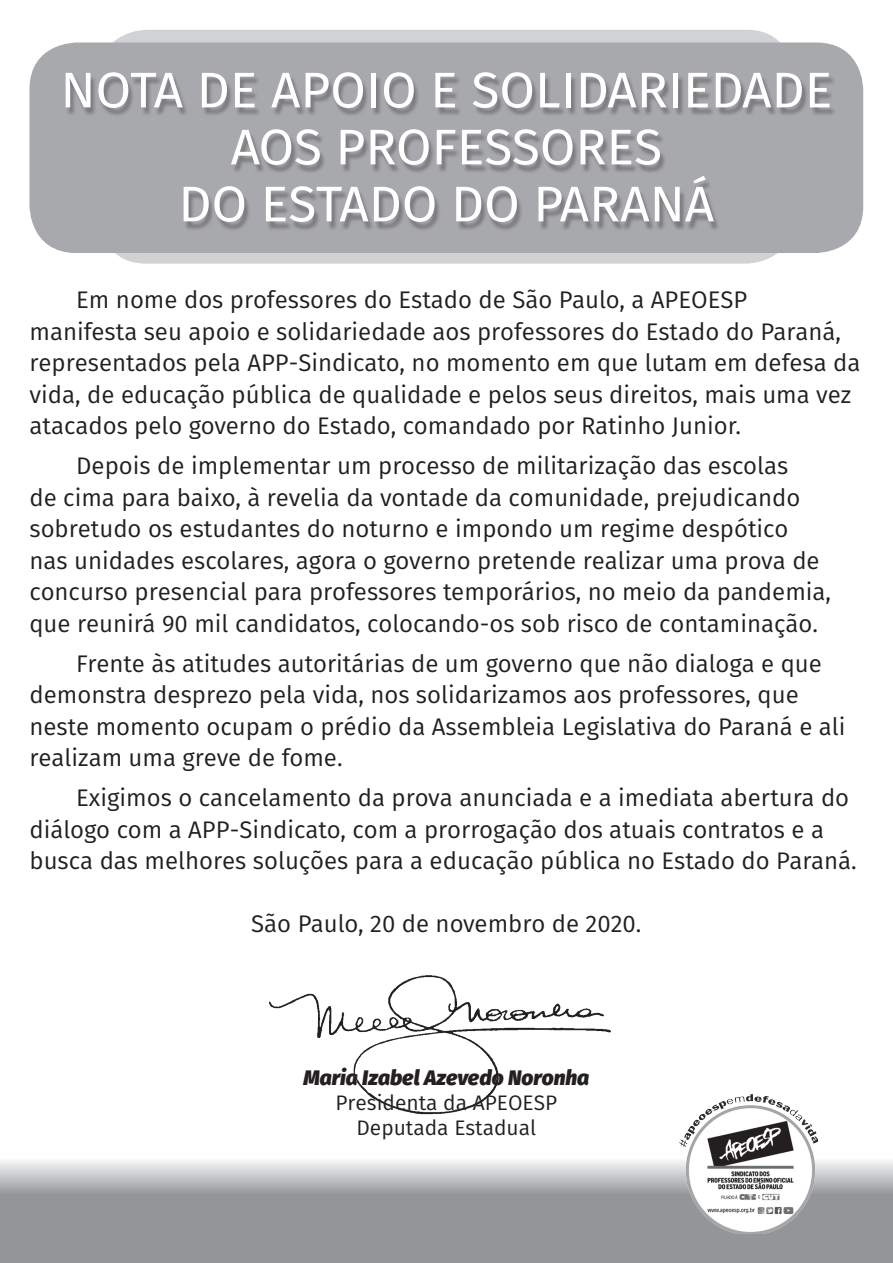
<style>
.page{position:relative;width:893px;height:1263px;background:#fff}
.page>*{position:absolute;margin:0;border:0;box-sizing:border-box;transform-origin:0 0}
.t1{font:50.1px/57px "Fira Sans";color:#fff;text-align:center}
.t2{font:24px/31.5px "Fira Sans";color:#231f20}
.t3{font:21px/25.2px "Fira Sans";color:#231f20;text-align:center}
.s1{font-weight:800;font-style:italic}
</style>
<div class="page">
<div style="left:100px;top:30px;width:693px;height:234px;background:#d1d2d4;border-radius:47px"></div>
<img style="left:269px;top:975px;width:342px;height:140px">
<div style="left:29px;top:43px;width:834px;height:210px;background:#a8a9ad;border-radius:47px"></div>
<div style="left:65px;top:76px;width:772px;height:156px;background:#231f20;opacity:.35"></div>
<svg style="left:0;top:1161px;width:893px;height:102px;background:#a2a3a6"></svg>
<img style="left:679px;top:1095px;width:138px;height:138px">
<p class="t1" style="left:60px;top:60px;width:773px">NOTA DE APOIO E SOLIDARIEDADE<br>AOS PROFESSORES<br>DO ESTADO DO PARANÁ</p>
<p class="t2" style="left:29px;top:283px;width:832px;text-indent:47px">Em nome dos professores do Estado de São Paulo, a APEOESP manifesta seu apoio e solidariedade aos professores do Estado do Paraná, representados pela APP-Sindicato, no momento em que lutam em defesa da vida, de educação pública de qualidade e pelos seus direitos, mais uma vez atacados pelo governo do Estado, comandado por Ratinho Junior.</p>
<p class="t2" style="left:29px;top:449px;width:803px;text-indent:47px">Depois de implementar um processo de militarização das escolas<br>de cima para baixo, à revelia da vontade da comunidade, prejudicando sobretudo os estudantes do noturno e impondo um regime despótico nas unidades escolares, agora o governo pretende realizar uma prova de concurso presencial para professores temporários, no meio da pandemia, que reunirá 90 mil candidatos, colocando-os sob risco de contaminação.</p>
<p class="t2" style="left:29px;top:647px;width:818px;text-indent:47px">Frente às atitudes autoritárias de um governo que não dialoga e que demonstra desprezo pela vida, nos solidarizamos aos professores, que neste momento ocupam o prédio da Assembleia Legislativa do Paraná e ali realizam uma greve de fome.</p>
<p class="t2" style="left:29px;top:781px;width:829px;text-indent:47px">Exigimos o cancelamento da prova anunciada e a imediata abertura do diálogo com a APP-Sindicato, com a prorrogação dos atuais contratos e a busca das melhores soluções para a educação pública no Estado do Paraná.</p>
<p class="t2" style="left:251px;top:907px;width:392px">São Paulo, 20 de novembro de 2020.</p>
<p class="t3" style="left:303px;top:1064px;width:287px"><span class="s1">Maria Izabel Azevedo Noronha<br></span>Presidenta da APEOESP<br>Deputada Estadual</p>
</div>
